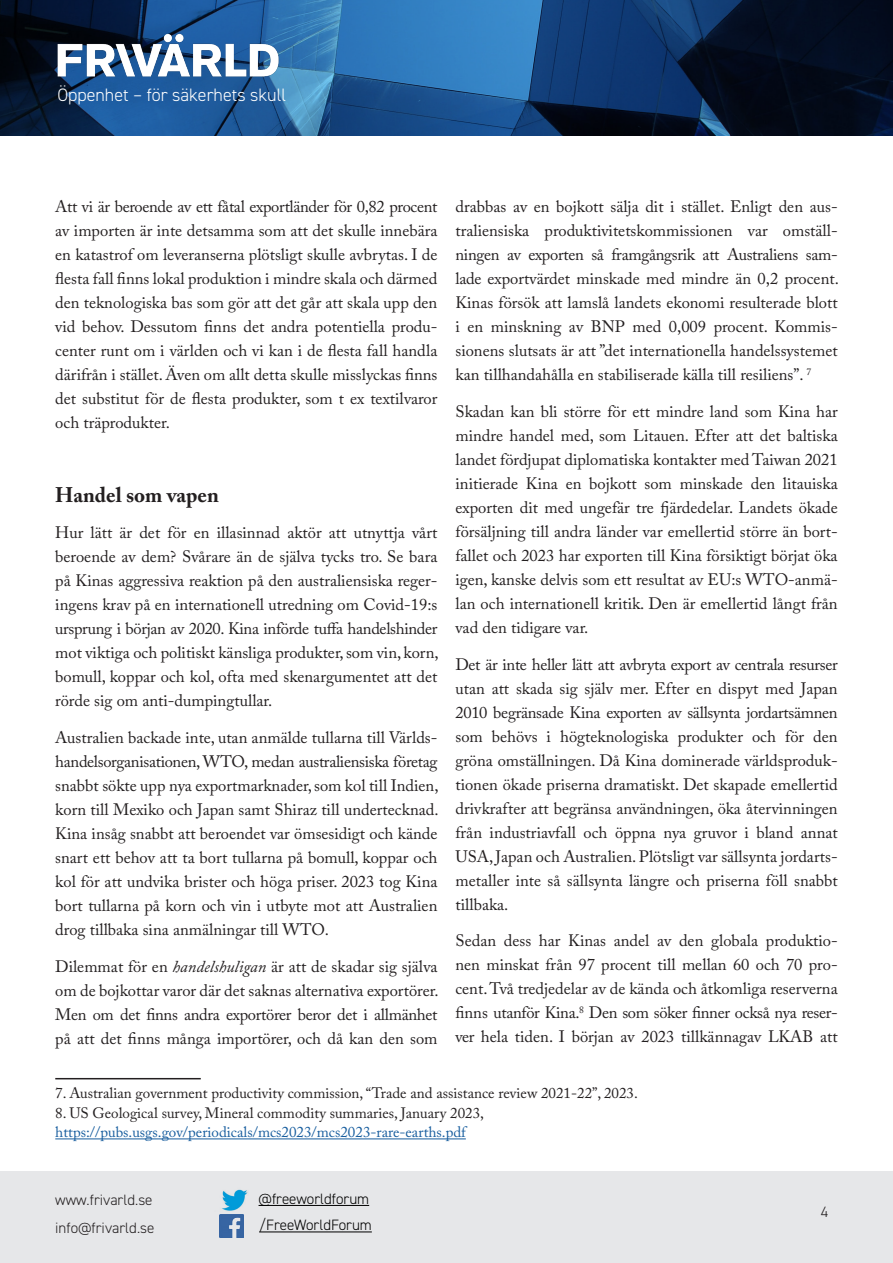
<style>
.page{position:relative;width:893px;height:1263px;background:#fff}
.page>*{position:absolute;margin:0;border:0;box-sizing:border-box;transform-origin:0 0}
.Brödtext{font:700 21px "Adobe Caslon Pro";color:#231f20}
.t1{font:300 18px "DIN2014";color:#fff}
.Brödtext-2{font:16.5px/24px "Adobe Caslon Pro";color:#231f20;text-align:justify}
.Fotnotstext{font:15px/19.5px "Adobe Caslon Pro";color:#175d9e}
.Fotnotstext-2{font:15px "Adobe Caslon Pro";color:#231f20}
.t2{font:300 15px/28.2px "DIN2014";color:#231f20}
.t3{font:300 15px/26.5px "DIN2014";color:#000}
.s1{font-style:italic}
.s2{color:#231f20}
</style>
<div class="page">
<svg style="left:0;top:0;width:893px;height:136px;background:#163f6c"></svg>
<img style="left:55px;top:33px;width:226px;height:48px">
<div style="left:0;top:1172px;width:893px;height:91px;background:#e6e7e9"></div>
<hr style="left:259px;top:1205px;width:110px;height:1px;background:#000">
<hr style="left:259px;top:1231px;width:113px;height:1px;background:#000">
<img style="left:222px;top:1189px;width:26px;height:22px">
<img style="left:220px;top:1214px;width:23px;height:24px">
<hr style="left:55px;top:1138px;width:411px;height:1px;background:#175d9e">
<hr style="left:55px;top:1078px;width:146px;height:1px;background:#231f20">
<p class="t1" style="left:57px;top:84px;width:230px">Öppenhet – för säkerhets skull</p>
<p class="Brödtext-2" style="left:55px;top:194px;width:384px">Att vi är beroende av ett fåtal exportländer för 0,82 procent av importen är inte detsamma som att det skulle innebära en katastrof om leveranserna plötsligt skulle avbrytas. I de flesta fall finns lokal produktion i mindre skala och därmed den teknologiska bas som gör att det går att skala upp den vid behov. Dessutom finns det andra potentiella produ&shy;center runt om i världen och vi kan i de flesta fall handla därifrån i stället. Även om allt detta skulle misslyckas finns det substitut för de flesta produkter, som t ex textilvaror och träprodukter.</p>
<p class="Brödtext" style="left:55px;top:482px;width:165px">Handel som vapen</p>
<p class="Brödtext-2" style="left:55px;top:521px;width:385px">Hur lätt är det för en illasinnad aktör att utnyttja vårt beroende av dem? Svårare än de själva tycks tro. Se bara på Kinas aggressiva reaktion på den australiensiska reger&shy;ingens krav på en internationell utredning om Covid-19:s ursprung i början av 2020. Kina införde tuffa handelshinder mot viktiga och politiskt känsliga produkter, som vin, korn, bomull, koppar och kol, ofta med skenargumentet att det rörde sig om anti-dumpingtullar.</p>
<p class="Brödtext-2" style="left:55px;top:725px;width:385px">Australien backade inte, utan anmälde tullarna till Världs&shy;handelsorganisationen, WTO, medan australiensiska företag snabbt sökte upp nya exportmarknader, som kol till Indien, korn till Mexiko och Japan samt Shiraz till undertecknad.<br>Kina insåg snabbt att beroendet var ömsesidigt och kände snart ett behov att ta bort tullarna på bomull, koppar och kol för att undvika brister och höga priser. 2023 tog Kina bort tullarna på korn och vin i utbyte mot att Australien drog tillbaka sina anmälningar till WTO.</p>
<p class="Brödtext-2" style="left:55px;top:954px;width:385px">Dilemmat för en <span class="s1">handelshuligan</span> är att de skadar sig själva om de bojkottar varor där det saknas alternativa exportörer.<br>Men om det finns andra exportörer beror det i allmänhet på att det finns många importörer, och då kan den som</p>
<p class="Brödtext-2" style="left:455px;top:194px;width:385px">drabbas av en bojkott sälja dit i stället. Enligt den aus&shy;traliensiska produktivitetskommissionen var omställ&shy;ningen av exporten så framgångsrik att Australiens sam&shy;lade exportvärdet minskade med mindre än 0,2 procent.<br>Kinas försök att lamslå landets ekonomi resulterade blott i en minskning av BNP med 0,009 procent. Kommis&shy;sionens slutsats är att ”det internationella handelssystemet kan tillhandahålla en stabiliserade källa till resiliens”. <sup>7</sup></p>
<p class="Brödtext-2" style="left:455px;top:399px;width:384px">Skadan kan bli större för ett mindre land som Kina har mindre handel med, som Litauen. Efter att det baltiska landet fördjupat diplomatiska kontakter med Taiwan 2021 initierade Kina en bojkott som minskade den litauiska exporten dit med ungefär tre fjärdedelar. Landets ökade försäljning till andra länder var emellertid större än bort&shy;fallet och 2023 har exporten till Kina försiktigt börjat öka igen, kanske delvis som ett resultat av EU:s WTO-anmä&shy;lan och internationell kritik. Den är emellertid långt från vad den tidigare var.</p>
<p class="Brödtext-2" style="left:455px;top:652px;width:384px">Det är inte heller lätt att avbryta export av centrala resurser utan att skada sig själv mer. Efter en dispyt med Japan 2010 begränsade Kina exporten av sällsynta jordartsämnen som behövs i högteknologiska produkter och för den gröna omställningen. Då Kina dominerade världsproduk&shy;tionen ökade priserna dramatiskt. Det skapade emellertid drivkrafter att begränsa användningen, öka återvinningen från industriavfall och öppna nya gruvor i bland annat USA, Japan och Australien. Plötsligt var sällsynta jordarts&shy;metaller inte så sällsynta längre och priserna föll snabbt tillbaka.</p>
<p class="Brödtext-2" style="left:455px;top:929px;width:384px">Sedan dess har Kinas andel av den globala produktio&shy;nen minskat från 97 procent till mellan 60 och 70 pro&shy;cent. Två tredjedelar av de kända och åtkomliga reserverna finns utanför Kina.<sup>8</sup> Den som söker finner också nya reser&shy;ver hela tiden. I början av 2023 tillkännagav LKAB att</p>
<p class="Fotnotstext-2" style="left:55px;top:1084px;width:584px">7. Australian government productivity commission, “Trade and assistance review 2021-22”, 2023.</p>
<p class="Fotnotstext" style="left:55px;top:1103px;width:430px"><span class="s2">8. US Geological survey, Mineral commodity summaries, January 2023, </span>https://pubs.usgs.gov/periodicals/mcs2023/mcs2023-rare-earths.pdf</p>
<p class="t2" style="left:55px;top:1185px;width:101px">www.frivarld.se info@frivarld.se</p>
<p class="t3" style="left:259px;top:1185px;width:115px">@freeworldforum /FreeWorldForum</p>
<p class="t2" style="left:821px;top:1198px;width:9px">4</p>
</div>
